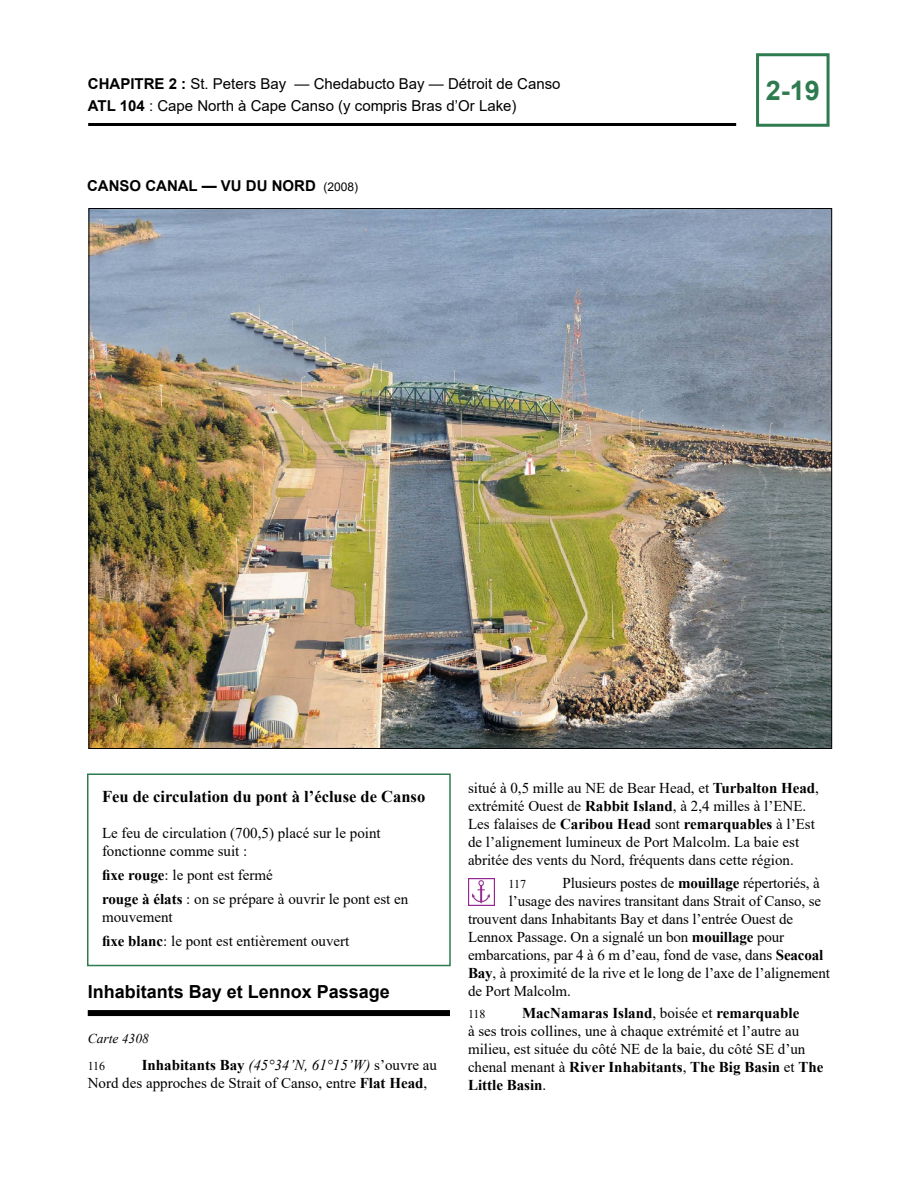
<style>
.page{position:relative;width:918px;height:1188px;background:#fff}
.page>*{position:absolute;margin:0;border:0;box-sizing:border-box;transform-origin:0 0}
.t1{font:700 27px "Arial";color:#2d7b4f}
.Section_Title{font:700 18px "Arial";color:#000}
.Para_1{font:700 16.5px "Times New Roman";color:#000}
.Para_1_Nested{font:15px/18px "Times New Roman";color:#000}
.Para_1_Nested_1_picto{font:15px "Times New Roman";letter-spacing:-.01em;color:#000}
.Para_1-2{font:15px/18px "Times New Roman";color:#000}
.t2{font:15px/21.6px "Arial";color:#000}
.t3{font:700 15px "Arial";color:#000}
.Chart___Left{font:italic 13.5px "Times New Roman";color:#000}
.Para_1_Nested-2{font:12px "Times New Roman";letter-spacing:-.02em;color:#000}
.Para_1_Nested_1_picto-2{font:12px "Times New Roman";color:#000}
.s1{font-weight:700}
.s2{font-weight:400;font-size:12px}
.s3{font-style:italic}
</style>
<div class="page">
<hr style="left:88px;top:123px;width:648px;height:3px;background:#000">
<div style="left:756px;top:53px;width:74px;height:74px;border:3px solid #2d7b4f"></div>
<div style="left:87px;top:773px;width:364px;height:193px;border:2px solid #2d7b4f"></div>
<img style="left:91px;top:210px;width:739px;height:537px">
<div style="left:88px;top:1010px;width:362px;height:6px;background:#000"></div>
<img style="left:468px;top:879px;width:27px;height:27px">
<p class="t2" style="left:88px;top:73px;width:474px"><span class="s1">CHAPITRE 2 :</span> St. Peters Bay — Chedabucto Bay — Détroit de Canso<br><span class="s1">ATL 104</span> : Cape North à Cape Canso (y compris Bras d’Or Lake)</p>
<h1 class="t1" style="left:766px;top:71px;width:56px">2-19</h1>
<p class="t3" style="left:87px;top:175px;width:273px">CANSO CANAL — VU DU NORD <span class="s2">(2008)</span></p>
<p class="Para_1" style="left:102px;top:785px;width:325px">Feu de circulation du pont à l’écluse de Canso</p>
<p class="Para_1-2" style="left:102px;top:823px;width:280px">Le feu de circulation (700,5) placé sur le point fonctionne comme suit :</p>
<p class="Para_1-2" style="left:102px;top:865px;width:172px"><span class="s1">fixe rouge</span>: le pont est fermé</p>
<p class="Para_1-2" style="left:102px;top:889px;width:308px"><span class="s1">rouge à élats</span> : on se prépare à ouvrir le pont est en mouvement</p>
<p class="Para_1-2" style="left:102px;top:931px;width:249px"><span class="s1">fixe blanc</span>: le pont est entièrement ouvert</p>
<h4 class="Section_Title" style="left:88px;top:979px;width:304px">Inhabitants Bay et Lennox Passage</h4>
<p class="Chart___Left" style="left:88px;top:1029px;width:63px">Carte 4308</p>
<p class="Para_1_Nested-2" style="left:88px;top:1058px;width:19px">116</p>
<p class="Para_1_Nested" style="left:88px;top:1056px;width:351px;text-indent:54px"><span class="s1">Inhabitants Bay</span> <span class="s3">(45°34’N, 61°15’W)</span> s’ouvre au<br>Nord des approches de Strait of Canso, entre <span class="s1">Flat Head</span>,</p>
<p class="Para_1_Nested" style="left:468px;top:779px;width:353px">situé à 0,5 mille au NE de Bear Head, et <span class="s1">Turbalton Head</span>, extrémité Ouest de <span class="s1">Rabbit Island</span>, à 2,4 milles à l’ENE.<br>Les falaises de <span class="s1">Caribou Head</span> sont <span class="s1">remarquables</span> à l’Est de l’alignement lumineux de Port Malcolm. La baie est abritée des vents du Nord, fréquents dans cette région.</p>
<p class="Para_1_Nested_1_picto-2" style="left:508px;top:875px;width:19px">117</p>
<p class="Para_1_Nested_1_picto" style="left:562px;top:872px;width:259px">Plusieurs postes de <span class="s1">mouillage</span> répertoriés, à</p>
<p class="Para_1_Nested_1_picto" style="left:509px;top:890px;width:314px">l’usage des navires transitant dans Strait of Canso, se</p>
<p class="Para_1_Nested_1_picto" style="left:468px;top:908px;width:327px">trouvent dans Inhabitants Bay et dans l’entrée Ouest de</p>
<p class="Para_1_Nested_1_picto" style="left:468px;top:926px;width:318px">Lennox Passage. On a signalé un bon <span class="s1">mouillage</span> pour</p>
<p class="Para_1_Nested_1_picto" style="left:468px;top:944px;width:357px">embarcations, par 4 à 6 m d’eau, fond de vase, dans <span class="s1">Seacoal</span></p>
<p class="Para_1_Nested_1_picto" style="left:468px;top:962px;width:364px"><span class="s1">Bay</span>, à proximité de la rive et le long de l’axe de l’alignement</p>
<p class="Para_1_Nested_1_picto" style="left:468px;top:980px;width:104px">de Port Malcolm.</p>
<p class="Para_1_Nested-2" style="left:468px;top:1006px;width:19px">118</p>
<p class="Para_1_Nested" style="left:468px;top:1004px;width:357px;text-indent:54px"><span class="s1">MacNamaras Island</span>, boisée et <span class="s1">remarquable<br></span>à ses trois collines, une à chaque extrémité et l’autre au milieu, est située du côté NE de la baie, du côté SE d’un chenal menant à <span class="s1">River Inhabitants</span>, <span class="s1">The Big Basin</span> et <span class="s1">The Little Basin</span>.</p>
</div>
